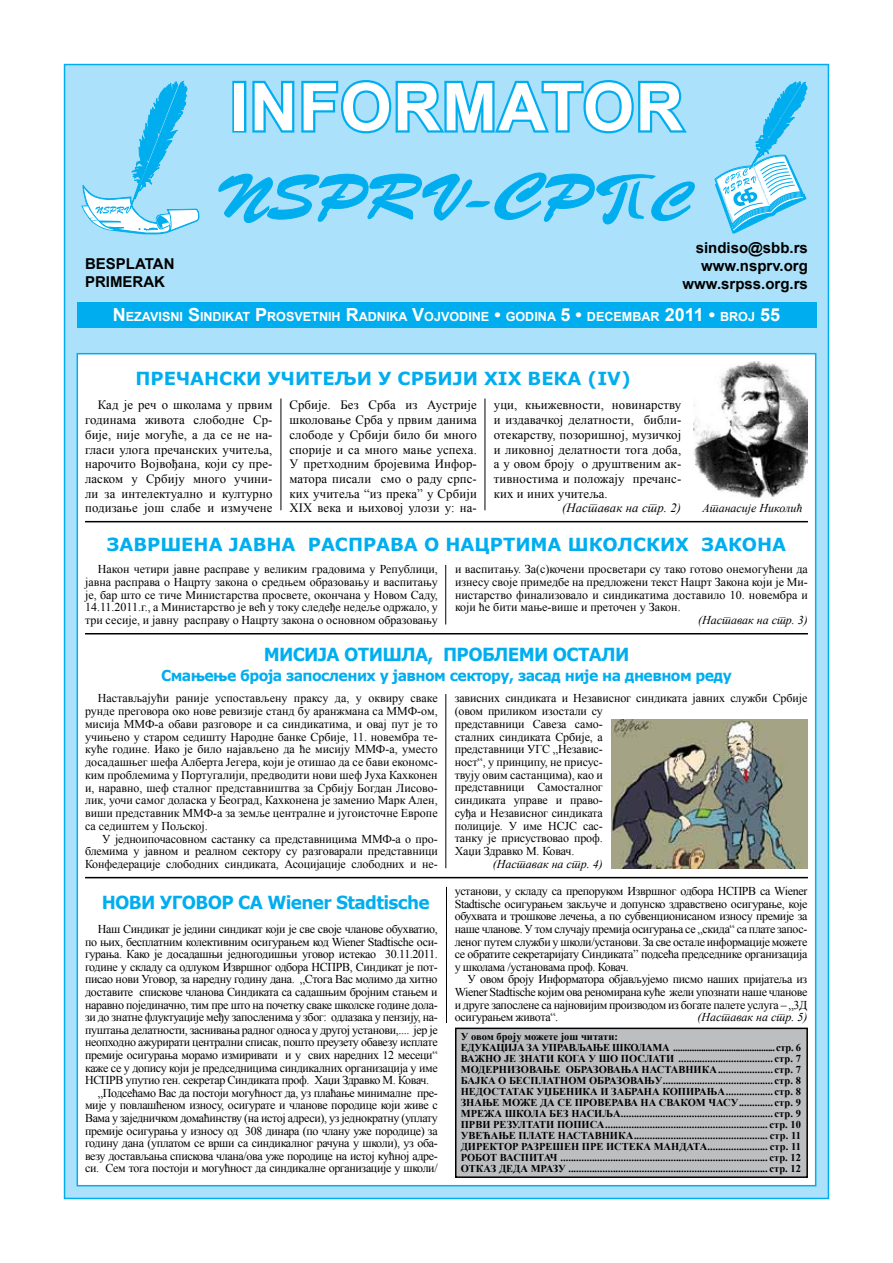
<style>
.page{position:relative;width:893px;height:1263px;background:#fff}
.page>*{position:absolute;margin:0;border:0;box-sizing:border-box;transform-origin:0 0}
.t1{font:700 66px "Arial";letter-spacing:.02em;color:#fff}
.t2{font:700 18px "Verdana";color:#00aeef}
.t3{font:700 18px "Verdana";letter-spacing:-.04em;color:#00aeef;scale:.94 1}
.t4{font:700 15px/18px "Arial";color:#000}
.t5{font:700 15px "Verdana";letter-spacing:-.04em;color:#00aeef;scale:.94 1}
.t6{font:12.75px/14.7px "Times New Roman";letter-spacing:.01em;color:#000;text-align:justify}
.t7{font:italic 12.75px "Times New Roman";letter-spacing:.01em;color:#000}
.t8{font:700 12.6px "Arial";color:#fff}
.t9{font:12px/12.8px "Times New Roman";letter-spacing:-.03em;color:#000;text-align:justify}
.t10{font:12px/12.8px "Times New Roman";letter-spacing:-.01em;color:#000}
.t11{font:italic 12px "Times New Roman";color:#000}
.t12{font:700 10.5px/10.9px "Times New Roman";color:#000}
.s1{font-size:18px}
</style>
<div class="page">
<div style="left:64px;top:64px;width:765px;height:1135px;background:#abe1fa;border:2px solid #00aeef"></div>
<div style="left:77px;top:353px;width:739px;height:833px;background:#fff;border:2px solid #00aeef"></div>
<svg style="left:218px;top:173px;width:477px;height:51px"></svg>
<svg style="left:82px;top:80px;width:117px;height:154px"></svg>
<div style="left:232px;top:81px;width:14px;height:52px;border:4px solid #00aeef"></div>
<svg style="left:250px;top:63px;width:441px;height:71px"></svg>
<div style="left:77px;top:302px;width:739px;height:25px;background:#00aeef"></div>
<svg style="left:714px;top:81px;width:93px;height:153px"></svg>
<hr style="left:85px;top:521px;width:723px;height:1px;background:#000">
<hr style="left:281px;top:398px;width:1px;height:112px;background:#000">
<div style="left:456px;top:1028px;width:351px;height:149px;background:#bcbec0"></div>
<div style="left:455px;top:1027px;width:353px;height:151px;border:2px solid #000"></div>
<hr style="left:85px;top:633px;width:723px;height:1px;background:#000">
<hr style="left:445px;top:694px;width:1px;height:174px;background:#000">
<hr style="left:445px;top:565px;width:1px;height:59px;background:#000">
<img style="left:693px;top:361px;width:114px;height:137px">
<hr style="left:485px;top:398px;width:1px;height:112px;background:#000">
<img style="left:611px;top:719px;width:196px;height:149px">
<hr style="left:85px;top:877px;width:723px;height:1px;background:#000">
<hr style="left:446px;top:887px;width:1px;height:136px;background:#000">
<p class="t4" style="left:85px;top:255px;width:91px">BESPLATAN<br>PRIMERAK</p>
<h1 class="t1" style="left:230px;top:64px;width:455px">INFORMATOR</h1>
<p class="t4" style="left:683px;top:239px;width:127px;text-align:right">sindiso@sbb.rs www.nsprv.org www.srpss.org.rs</p>
<p class="t8" style="left:113px;top:308px;width:669px"><span class="s1">N</span>EZAVISNI <span class="s1">S</span>INDIKAT <span class="s1">P</span>ROSVETNIH <span class="s1">R</span>ADNIKA <span class="s1">V</span>OJVODINE <span class="s1">•</span> GODINA <span class="s1">5</span> <span class="s1">•</span> DECEMBAR <span class="s1">2011</span> <span class="s1">•</span> BROJ <span class="s1">55</span></p>
<h2 class="t2" style="left:136px;top:367px;width:497px">ПРЕЧАНСКИ УЧИТЕЉИ У СРБИЈИ XIX ВЕКА (IV)</h2>
<p class="t6" style="left:85px;top:398px;width:189px;text-indent:13px">Кад је реч о школама у првим годинама живота слободне Ср&shy;бије, није могуће, а да се не на&shy;гласи улога пречанских учитеља, нарочито Војвођана, који су пре&shy;ласком у Србију много учини&shy;ли за интелектуално и културно подизање још слабе и измучене</p>
<p class="t6" style="left:289px;top:398px;width:189px">Србије. Без Срба из Аустрије школовање Срба у првим данима слободе у Србији било би много спорије и са много мање успеха.<br>У претходним бројевима Инфор&shy;матора писали смо о раду српс&shy;ких учитеља “из прека” у Србији XIX века и њиховој улози у: на-</p>
<p class="t6" style="left:494px;top:398px;width:189px">уци, књижевности, новинарству и издавачкој делатности, библи&shy;отекарству, позоришној, музичкој и ликовној делатности тога доба, а у овом броју о друштвеним ак&shy;тивностима и положају пречанс&shy;ких и иних учитеља.</p>
<p class="t7" style="left:562px;top:499px;width:121px">(Наставак на стр. 2)</p>
<p class="t11" style="left:702px;top:500px;width:102px">Атанасије Николић</p>
<h2 class="t2" style="left:107px;top:533px;width:681px">ЗАВРШЕНА ЈАВНА РАСПРАВА О НАЦРТИМА ШКОЛСКИХ ЗАКОНА</h2>
<p class="t9" style="left:85px;top:562px;width:354px;text-indent:13px">Након четири јавне расправе у великим градовима у Републици, јавна расправа о Нацрту закона о средњем образовању и васпитању је, бар што се тиче Министарства просвете, окончана у Новом Саду, 14.11.2011.г., а Министарство је већ у току следеђе недеље одржало, у три сесије, и јавну расправу о Нацрту закона о основном образовању</p>
<p class="t9" style="left:455px;top:562px;width:354px">и васпитању. За(с)кочени просветари су тако готово онемогућени да изнесу своје примедбе на предложени текст Нацрт Закона који је Ми&shy;нистарство финализовало и синдикатима доставило 10. новембра и који ће бити мање-више и преточен у Закон.</p>
<p class="t11" style="left:698px;top:612px;width:111px">(Наставак на стр. 3)</p>
<h2 class="t3" style="left:264px;top:643px;width:390px">МИСИЈА ОТИШЛА, ПРОБЛЕМИ ОСТАЛИ</h2>
<p class="t5" style="left:161px;top:666px;width:609px">Смањење броја запослених у јавном сектору, засад није на дневном реду</p>
<p class="t9" style="left:85px;top:692px;width:354px;text-indent:13px">Настављајући раније успостављену праксу да, у оквиру сваке рунде преговора око нове ревизије станд бy аранжмана са ММФ-ом, мисија ММФ-а обави разговоре и са синдикатима, и овај пут је то учињено у старом седишту Народне банке Србије, 11. новембра те&shy;куће године. Иако је било најављено да ће мисију ММФ-а, уместо досадашњег шефа Алберта Јегера, који је отишао да се бави економс&shy;ким проблемима у Португалији, предводити нови шеф Јуха Кахконен и, наравно, шеф сталног представништва за Србију Богдан Лисово&shy;лик, уочи самог доласка у Београд, Кахконена је заменио Марк Ален, виши представник ММФ-а за земље централне и југоисточне Европе са седиштем у Пољској.</p>
<p class="t9" style="left:85px;top:832px;width:354px;text-indent:17px">У једноипочасовном састанку са представницима ММФ-а о про&shy;блемима у јавном и реалном сектору су разговарали представници Конфедерације слободних синдиката, Асоцијације слободних и не-</p>
<h2 class="t3" style="left:102px;top:891px;width:350px">НОВИ УГОВОР СА Wiener Stadtische</h2>
<p class="t9" style="left:98px;top:922px;width:341px">Наш Синдикат је једини синдикат који је све своје чланове обухватио,</p>
<p class="t9" style="left:85px;top:935px;width:354px">по њих, бесплатним колективним осигурањем код Wiener Stadtische оси-</p>
<p class="t9" style="left:85px;top:948px;width:354px">гурања. Како је досадашњи једногодишњи уговор истекао 30.11.2011.</p>
<p class="t9" style="left:85px;top:960px;width:354px">године у складу са одлуком Извршног одбора НСПРВ, Синдикат је пот-</p>
<p class="t9" style="left:85px;top:973px;width:354px">писао нови Уговор, за наредну годину дана. „Стога Вас молимо да хитно</p>
<p class="t9" style="left:85px;top:985px;width:354px">доставите спискове чланова Синдиката са садашњим бројним стањем и</p>
<p class="t9" style="left:85px;top:998px;width:354px">наравно појединачно, тим пре што на почетку сваке школске године дола-</p>
<p class="t9" style="left:85px;top:1011px;width:354px">зи до знатне флуктуације међу запосленима у због: одлазака у пензију, на-</p>
<p class="t9" style="left:85px;top:1023px;width:354px">пуштања делатности, заснивања радног односа у другој установи,.... јер је</p>
<p class="t9" style="left:85px;top:1036px;width:354px">неопходно ажурирати централни списак, пошто преузету обавезу исплате</p>
<p class="t9" style="left:85px;top:1048px;width:354px">премије осигурања морамо измиривати и у свих наредних 12 месеци“</p>
<p class="t9" style="left:85px;top:1061px;width:354px">каже се у допису који је председницима синдикалних организација у име</p>
<p class="t9" style="left:85px;top:1074px;width:346px">НСПРВ упутио ген. секретар Синдиката проф. Хаџи Здравко М. Ковач.</p>
<p class="t9" style="left:98px;top:1086px;width:341px">„Подсећамо Вас да постоји могућност да, уз плаћање минималне пре-</p>
<p class="t9" style="left:85px;top:1099px;width:354px">мије у повлашћеном износу, осигурате и чланове породице који живе с</p>
<p class="t9" style="left:85px;top:1111px;width:354px">Вама у заједничком домаћинству (на истој адреси), уз једнократну (уплату</p>
<p class="t9" style="left:85px;top:1124px;width:354px">премије осигурања у износу од 308 динара (по члану уже породице) за</p>
<p class="t9" style="left:85px;top:1137px;width:354px">годину дана (уплатом се врши са синдикалног рачуна у школи), уз оба-</p>
<p class="t9" style="left:85px;top:1149px;width:354px">везу достављања спискова члана/ова уже породице на истој кућној адре-</p>
<p class="t9" style="left:85px;top:1162px;width:354px">си. Сем тога постоји и могућност да синдикалне организације у школи/</p>
<p class="t10" style="left:455px;top:692px;width:354px">зависних синдиката и Независног синдиката јавних служби Србије (овом приликом изостали су<br>представници Савеза само-<br>сталних синдиката Србије, а<br>представници УГС „Независ-<br>ност“, у принципу, не присус-<br>твују овим састанцима), као и<br>представници Самосталног<br>синдиката управе и право-<br>суђа и Независног синдиката<br>полиције. У име НСЈС сас-<br>танку је присуствовао проф.<br>Хаџи Здравко М. Ковач.</p>
<p class="t11" style="left:493px;top:856px;width:111px">(Наставак на стр. 4)</p>
<p class="t9" style="left:455px;top:885px;width:354px">установи, у складу са препоруком Извршног одбора НСПРВ са Wiener Stadtische осигурањем закључе и допунско здравствено осигурање, које обухвата и трошкове лечења, а по субвенционисаном износу премије за наше чланове. У том случају премија осигурања се „скида“ са плате запос&shy;леног путем служби у школи/установи. За све остале информације можете се обратите секретаријату Синдиката” подсећа председнике организација у школама /установама проф. Ковач.</p>
<p class="t9" style="left:455px;top:973px;width:354px;text-indent:13px">У овом броју Информатора објављујемо писмо наших пријатеља из Wiener Stadtische којим ова реномирана куће жели упознати наше чланове и друге запослене са најновијим производом из богате палете услуга – „3Д осигурањем живота“.</p>
<p class="t11" style="left:697px;top:1009px;width:111px">(Наставак на стр. 5)</p>
<p class="t12" style="left:461px;top:1031px;width:342px">У овом броју можете још читати:<br>ЕДУКАЦИЈА ЗА УПРАВЉАЊЕ ШКОЛАМА ............................................стр. 6<br>ВАЖНО ЈЕ ЗНАТИ КОГА У ШО ПОСЛАТИ .................................... стр. 7<br>МОДЕРНИЗОВАЊЕ ОБРАЗОВАЊА НАСТАВНИКА..................... стр. 7<br>БАЈКА О БЕСПЛАТНОМ ОБРАЗОВАЊУ.......................................... стр. 8<br>НЕДОСТАТАК УЏБЕНИКА И ЗАБРАНА КОПИРАЊА.................. стр. 8<br>ЗНАЊЕ МОЖЕ ДА СЕ ПРОВЕРАВА НА СВАКОМ ЧАСУ............. стр. 9<br>МРЕЖА ШКОЛА БЕЗ НАСИЉА.......................................................... стр. 9<br>ПРВИ РЕЗУЛТАТИ ПОПИСА.............................................................. стр. 10<br>УВЕЋАЊЕ ПЛАТЕ НАСТАВНИКА................................................... стр. 11<br>ДИРЕКТОР РАЗРЕШЕН ПРЕ ИСТЕКА МАНДАТА....................... стр. 11<br>РОБОТ ВАСПИТАЧ ............................................................................... стр. 12<br>ОТКАЗ ДЕДА МРАЗУ ............................................................................ стр. 12</p>
</div>
